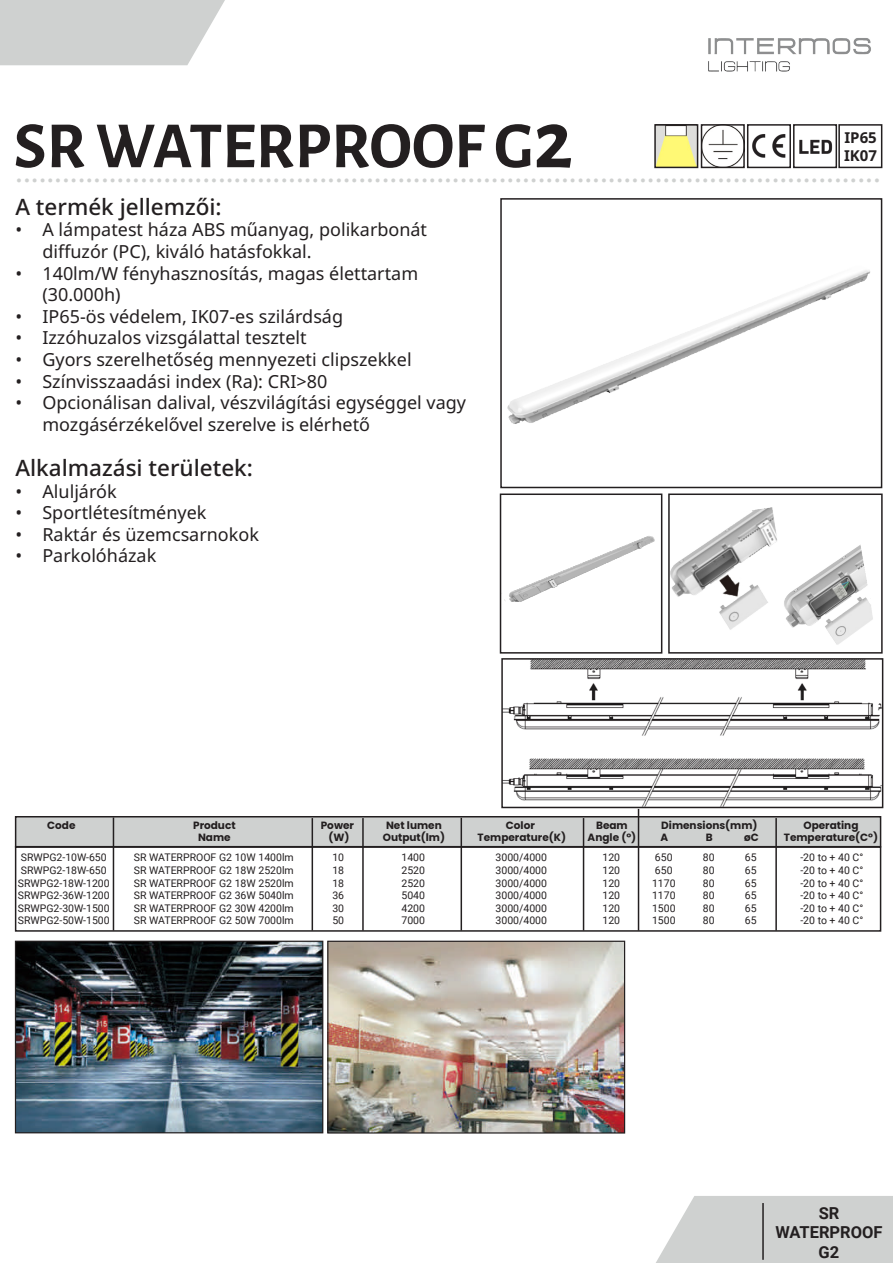
<style>
.page{position:relative;width:893px;height:1263px;background:#fff}
.page>*{position:absolute;margin:0;border:0;box-sizing:border-box;transform-origin:0 0}
.t1{font:700 66px "Alegreya Sans SC";color:#231f20}
.t2{font:34.5px "Minion Pro";color:#cfd1d0}
.t3{font:500 22.5px "Noto Sans";color:#231f20}
.t4{font:18px/21.6px "Noto Sans";color:#231f20}
.t5{font:700 16.5px "Roboto";color:#231f20}
.t6{font:700 15px "Noto Sans";color:#231f20}
.t7{font:10.5px "Roboto";color:#231f20}
.t8{font:700 10.5px "Poppins";color:#231f20}
.s1{font-size:84px}
</style>
<div class="page">
<svg style="left:0;top:0;width:225px;height:65px;background:#d2d4d3"></svg>
<img style="left:507px;top:270px;width:363px;height:154px">
<div style="left:500px;top:198px;width:382px;height:290px;border:2px solid #231f20"></div>
<div style="left:16px;top:817px;width:865px;height:30px;background:#cfd1d0"></div>
<div style="left:15px;top:816px;width:866px;height:31px;border:2px solid #231f20"></div>
<div style="left:15px;top:846px;width:866px;height:86px;border:2px solid #231f20"></div>
<hr style="left:113px;top:817px;width:1px;height:113px;background:#231f20">
<hr style="left:312px;top:818px;width:1px;height:112px;background:#231f20">
<img style="left:799px;top:139px;width:34px;height:15px">
<img style="left:752px;top:134px;width:34px;height:24px">
<div style="left:747px;top:124px;width:44px;height:44px;border:2px solid #231f20"></div>
<div style="left:793px;top:124px;width:44px;height:44px;border:2px solid #231f20"></div>
<div style="left:838px;top:124px;width:44px;height:44px;border:2px solid #231f20"></div>
<svg style="left:656px;top:1196px;width:237px;height:67px;background:#d2d4d3"></svg>
<hr style="left:762px;top:1203px;width:2px;height:57px;background:#231f20">
<hr style="left:362px;top:818px;width:2px;height:112px;background:#231f20">
<hr style="left:461px;top:818px;width:1px;height:112px;background:#231f20">
<hr style="left:583px;top:818px;width:1px;height:112px;background:#231f20">
<hr style="left:638px;top:809px;width:1px;height:121px;background:#231f20">
<hr style="left:775px;top:818px;width:2px;height:112px;background:#231f20">
<img style="left:671px;top:508px;width:106px;height:122px">
<div style="left:668px;top:493px;width:215px;height:161px;border:2px solid #231f20"></div>
<img style="left:504px;top:536px;width:151px;height:66px">
<div style="left:500px;top:493px;width:162px;height:161px;border:2px solid #231f20"></div>
<img style="left:17px;top:943px;width:304px;height:188px">
<div style="left:15px;top:941px;width:308px;height:192px;border:1px solid #231f20"></div>
<img style="left:329px;top:943px;width:294px;height:188px">
<div style="left:327px;top:941px;width:298px;height:192px;border:1px solid #231f20"></div>
<img style="left:504px;top:661px;width:376px;height:144px">
<div style="left:501px;top:658px;width:382px;height:150px;border:2px solid #231f20"></div>
<img style="left:704px;top:127px;width:38px;height:38px">
<div style="left:701px;top:124px;width:44px;height:44px;border:2px solid #231f20"></div>
<img style="left:657px;top:127px;width:38px;height:38px">
<div style="left:654px;top:124px;width:44px;height:44px;border:2px solid #231f20"></div>
<img style="left:777px;top:545px;width:100px;height:108px">
<img style="left:708px;top:38px;width:163px;height:34px">
<p class="t1" style="left:14px;top:97px;width:561px">SR WATERPROOF G<span class="s1">2</span></p>
<p class="t6" style="left:844px;top:129px;width:34px">IP65</p>
<p class="t6" style="left:844px;top:147px;width:34px">IK07</p>
<p class="t2" style="left:15px;top:148px;width:867px">...............................................................................................................</p>
<p class="t3" style="left:15px;top:194px;width:208px">A termék jellemzői:</p>
<p class="t4" style="left:42px;top:219px;width:386px;text-indent:-27px">• A lámpatest háza ABS műanyag, polikarbonát diffuzór (PC), kiváló hatásfokkal.</p>
<p class="t4" style="left:42px;top:263px;width:377px;text-indent:-27px">• 140lm/W fényhasznosítás, magas élettartam (30.000h)</p>
<p class="t4" style="left:15px;top:306px;width:329px">• IP65-ös védelem, IK07-es szilárdság</p>
<p class="t4" style="left:15px;top:327px;width:293px">• Izzóhuzalos vizsgálattal tesztelt</p>
<p class="t4" style="left:15px;top:349px;width:398px">• Gyors szerelhetőség mennyezeti clipszekkel</p>
<p class="t4" style="left:15px;top:371px;width:313px">• Színvisszaadási index (Ra): CRI&gt;80</p>
<p class="t4" style="left:42px;top:392px;width:425px;text-indent:-27px">• Opcionálisan dalival, vészvilágítási egységgel vagy mozgásérzékelővel szerelve is elérhető</p>
<p class="t3" style="left:15px;top:455px;width:239px">Alkalmazási területek:</p>
<p class="t4" style="left:15px;top:480px;width:103px">• Aluljárók</p>
<p class="t4" style="left:15px;top:502px;width:193px">• Sportlétesítmények</p>
<p class="t4" style="left:15px;top:524px;width:245px">• Raktár és üzemcsarnokok</p>
<p class="t4" style="left:15px;top:545px;width:142px">• Parkolóházak</p>
<p class="t8" style="left:47px;top:819px;width:30px">Code</p>
<p class="t8" style="left:193px;top:819px;width:44px">Product</p>
<p class="t8" style="left:321px;top:819px;width:35px">Power</p>
<p class="t8" style="left:386px;top:819px;width:57px">Net lumen</p>
<p class="t8" style="left:506px;top:819px;width:30px">Color</p>
<p class="t8" style="left:596px;top:819px;width:33px">Beam</p>
<p class="t8" style="left:661px;top:819px;width:98px">Dimensions(mm)</p>
<p class="t8" style="left:803px;top:819px;width:57px">Operating</p>
<p class="t8" style="left:198px;top:831px;width:34px">Name</p>
<p class="t8" style="left:328px;top:831px;width:23px">(W)</p>
<p class="t8" style="left:383px;top:831px;width:64px">Output(lm)</p>
<p class="t8" style="left:478px;top:831px;width:90px">Temperature(K)</p>
<p class="t8" style="left:588px;top:831px;width:50px">Angle (°)</p>
<p class="t8" style="left:661px;top:831px;width:9px">A</p>
<p class="t8" style="left:706px;top:831px;width:8px">B</p>
<p class="t8" style="left:744px;top:831px;width:16px">øC</p>
<p class="t8" style="left:784px;top:831px;width:96px">Temperature(C°)</p>
<p class="t7" style="left:21px;top:850px;width:87px">SRWPG2-10W-650</p>
<p class="t7" style="left:134px;top:850px;width:161px">SR WATERPROOF G2 10W 1400lm</p>
<p class="t7" style="left:332px;top:850px;width:13px">10</p>
<p class="t7" style="left:401px;top:850px;width:25px">1400</p>
<p class="t7" style="left:496px;top:850px;width:53px">3000/4000</p>
<p class="t7" style="left:602px;top:850px;width:19px">120</p>
<p class="t7" style="left:655px;top:850px;width:19px">650</p>
<p class="t7" style="left:703px;top:850px;width:13px">80</p>
<p class="t7" style="left:745px;top:850px;width:13px">65</p>
<p class="t7" style="left:800px;top:850px;width:64px">-20 to + 40 C°</p>
<p class="t7" style="left:21px;top:863px;width:87px">SRWPG2-18W-650</p>
<p class="t7" style="left:134px;top:863px;width:161px">SR WATERPROOF G2 18W 2520lm</p>
<p class="t7" style="left:332px;top:863px;width:13px">18</p>
<p class="t7" style="left:401px;top:863px;width:25px">2520</p>
<p class="t7" style="left:496px;top:863px;width:53px">3000/4000</p>
<p class="t7" style="left:602px;top:863px;width:19px">120</p>
<p class="t7" style="left:655px;top:863px;width:19px">650</p>
<p class="t7" style="left:703px;top:863px;width:13px">80</p>
<p class="t7" style="left:745px;top:863px;width:13px">65</p>
<p class="t7" style="left:800px;top:863px;width:64px">-20 to + 40 C°</p>
<p class="t7" style="left:18px;top:875px;width:93px">SRWPG2-18W-1200</p>
<p class="t7" style="left:134px;top:875px;width:161px">SR WATERPROOF G2 18W 2520lm</p>
<p class="t7" style="left:332px;top:875px;width:13px">18</p>
<p class="t7" style="left:401px;top:875px;width:25px">2520</p>
<p class="t7" style="left:496px;top:875px;width:53px">3000/4000</p>
<p class="t7" style="left:602px;top:875px;width:19px">120</p>
<p class="t7" style="left:652px;top:875px;width:25px">1170</p>
<p class="t7" style="left:703px;top:875px;width:13px">80</p>
<p class="t7" style="left:745px;top:875px;width:13px">65</p>
<p class="t7" style="left:800px;top:875px;width:64px">-20 to + 40 C°</p>
<p class="t7" style="left:18px;top:888px;width:93px">SRWPG2-36W-1200</p>
<p class="t7" style="left:134px;top:888px;width:161px">SR WATERPROOF G2 36W 5040lm</p>
<p class="t7" style="left:332px;top:888px;width:13px">36</p>
<p class="t7" style="left:401px;top:888px;width:25px">5040</p>
<p class="t7" style="left:496px;top:888px;width:53px">3000/4000</p>
<p class="t7" style="left:602px;top:888px;width:19px">120</p>
<p class="t7" style="left:652px;top:888px;width:25px">1170</p>
<p class="t7" style="left:703px;top:888px;width:13px">80</p>
<p class="t7" style="left:745px;top:888px;width:13px">65</p>
<p class="t7" style="left:800px;top:888px;width:64px">-20 to + 40 C°</p>
<p class="t7" style="left:18px;top:901px;width:93px">SRWPG2-30W-1500</p>
<p class="t7" style="left:134px;top:901px;width:161px">SR WATERPROOF G2 30W 4200lm</p>
<p class="t7" style="left:332px;top:901px;width:13px">30</p>
<p class="t7" style="left:401px;top:901px;width:25px">4200</p>
<p class="t7" style="left:496px;top:901px;width:53px">3000/4000</p>
<p class="t7" style="left:602px;top:901px;width:19px">120</p>
<p class="t7" style="left:652px;top:901px;width:25px">1500</p>
<p class="t7" style="left:703px;top:901px;width:13px">80</p>
<p class="t7" style="left:745px;top:901px;width:13px">65</p>
<p class="t7" style="left:800px;top:901px;width:64px">-20 to + 40 C°</p>
<p class="t7" style="left:18px;top:913px;width:93px">SRWPG2-50W-1500</p>
<p class="t7" style="left:134px;top:913px;width:161px">SR WATERPROOF G2 50W 7000lm</p>
<p class="t7" style="left:332px;top:913px;width:13px">50</p>
<p class="t7" style="left:401px;top:913px;width:25px">7000</p>
<p class="t7" style="left:496px;top:913px;width:53px">3000/4000</p>
<p class="t7" style="left:602px;top:913px;width:19px">120</p>
<p class="t7" style="left:652px;top:913px;width:25px">1500</p>
<p class="t7" style="left:703px;top:913px;width:13px">80</p>
<p class="t7" style="left:745px;top:913px;width:13px">65</p>
<p class="t7" style="left:800px;top:913px;width:64px">-20 to + 40 C°</p>
<p class="t5" style="left:819px;top:1201px;width:22px">SR</p>
<p class="t5" style="left:775px;top:1221px;width:109px">WATERPROOF</p>
<p class="t5" style="left:819px;top:1241px;width:22px">G2</p>
</div>
